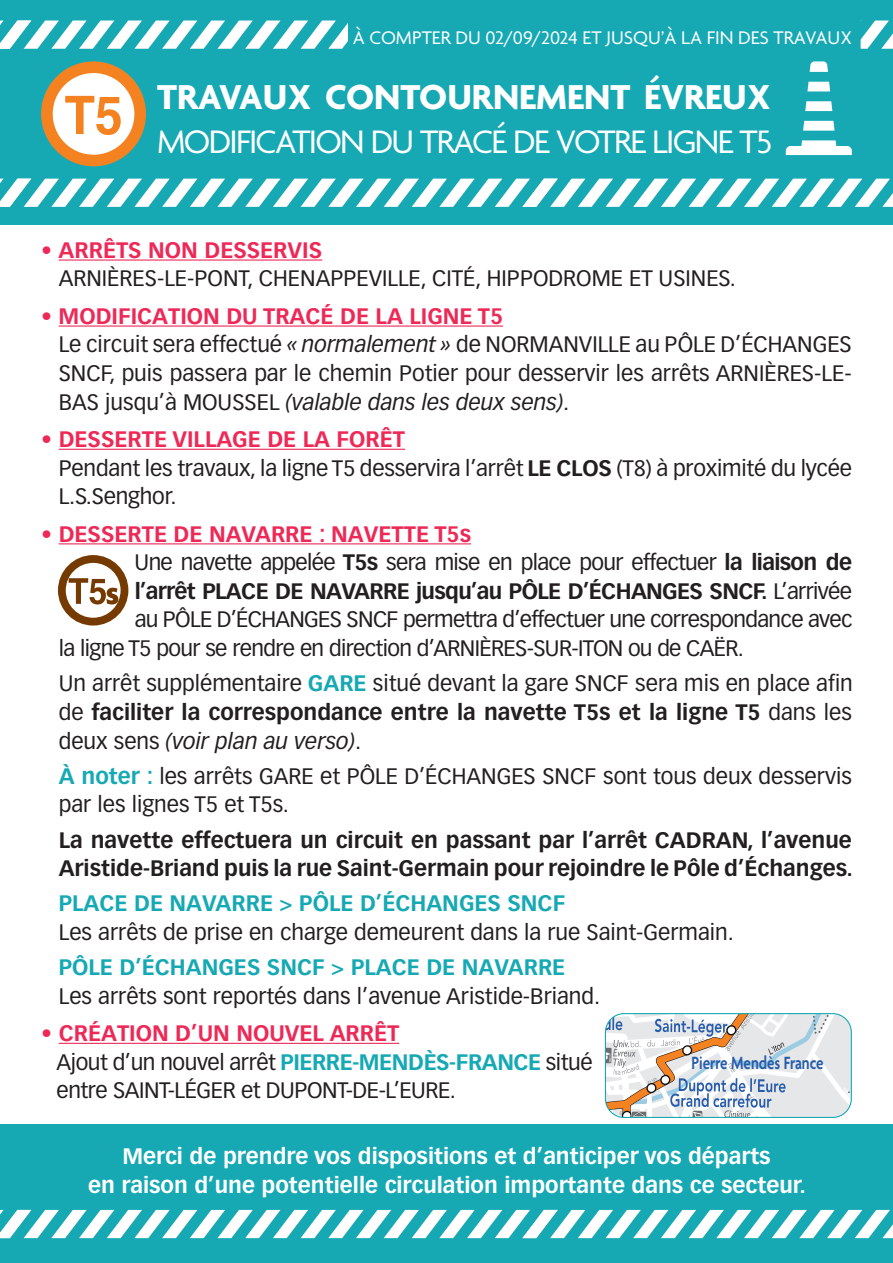
<style>
.page{position:relative;width:893px;height:1263px;background:#fff}
.page>*{position:absolute;margin:0;border:0;box-sizing:border-box;transform-origin:0 0}
.t1{font:700 37.35px "Agenda";color:#fff}
.t2{font:35.25px "Agenda";letter-spacing:-.05em;color:#fff}
.t3{font:22.05px/28.7px "Vectora LT Pro";color:#231f20}
.t4{font:22.05px "Vectora LT Pro";letter-spacing:-.03em;color:#231f20}
.t5{font:700 22.05px/28.7px "Vectora LT Pro";color:#231f20}
.t6{font:700 22.05px/28.7px "Vectora LT Pro";color:#fff;text-align:center}
.t7{font:22.05px/28.7px "Vectora LT Pro";letter-spacing:-.02em;color:#231f20}
.t8{font:700 22.05px "Vectora LT Pro";letter-spacing:-.03em;color:#231f20}
.t9{font:700 22.05px "Vectora LT Pro";color:#ed2957}
.t10{font:19.8px "Agenda";color:#fff}
.t11{font:600 19.2px "Agenda";color:#275caa;scale:.79 1}
.s1{font-weight:700;color:#ed2957}
.s2{font-style:italic}
.s3{font-weight:700}
.s4{font-weight:400}
.s5{font-weight:700;color:#16a9b4}
</style>
<div class="page">
<div style="left:0;top:0;width:893px;height:225px;background:#16a9b4"></div>
<div style="left:0;top:1124px;width:893px;height:139px;background:#16a9b4"></div>
<hr style="left:59px;top:259px;width:263px;height:2px;background:#ed2957">
<hr style="left:59px;top:325px;width:444px;height:2px;background:#ed2957">
<hr style="left:59px;top:449px;width:346px;height:1px;background:#ed2957">
<hr style="left:59px;top:543px;width:412px;height:1px;background:#ed2957">
<hr style="left:59px;top:1043px;width:340px;height:1px;background:#ed2957">
<svg style="left:47px;top:67px;width:93px;height:94px;background:#fde6d3"></svg>
<div style="left:41px;top:61px;width:105px;height:105px;border:12px solid #f58220;border-radius:50%"></div>
<svg style="left:65px;top:96px;width:56px;height:39px;background:#fac89d"></svg>
<svg style="left:58px;top:555px;width:70px;height:70px"></svg>
<svg style="left:805px;top:101px;width:27px;height:10px"></svg>
<svg style="left:810px;top:61px;width:18px;height:11px"></svg>
<svg style="left:803px;top:121px;width:31px;height:10px"></svg>
<svg style="left:807px;top:82px;width:23px;height:9px"></svg>
<svg style="left:786px;top:140px;width:66px;height:15px"></svg>
<svg style="left:0;top:179px;width:893px;height:28px"></svg>
<svg style="left:0;top:1210px;width:893px;height:28px"></svg>
<svg style="left:0;top:21px;width:348px;height:28px"></svg>
<svg style="left:861px;top:21px;width:32px;height:28px"></svg>
<svg style="left:605px;top:1013px;width:245px;height:105px"></svg>
<div style="left:605px;top:1013px;width:247px;height:105px;border:1px solid #16a9b4;border-radius:19px"></div>
<p class="t10" style="left:353px;top:27px;width:501px">À COMPTER DU 02/09/2024 ET JUSQU’À LA FIN DES TRAVAUX</p>
<p class="t1" style="left:157px;top:77px;width:615px">TRAVAUX CONTOURNEMENT ÉVREUX</p>
<p class="t2" style="left:157px;top:123px;width:616px">MODIFICATION DU TRACÉ DE VOTRE LIGNE T5</p>
<p class="t3" style="left:59px;top:236px;width:679px;text-indent:-18px"><span class="s1">• ARRÊTS NON DESSERVIS<br></span>ARNIÈRES-LE-PONT, CHENAPPEVILLE, CITÉ, HIPPODROME ET USINES.</p>
<p class="t3" style="left:59px;top:302px;width:795px;text-indent:-18px"><span class="s1">• MODIFICATION DU TRACÉ DE LA LIGNE T5<br></span>Le circuit sera effectué <span class="s2">« normalement »</span> de NORMANVILLE au PÔLE D’ÉCHANGES SNCF, puis passera par le chemin Potier pour desservir les arrêts ARNIÈRES-LE-BAS jusqu’à MOUSSEL <span class="s2">(valable dans les deux sens)</span>.</p>
<p class="t3" style="left:59px;top:425px;width:795px;text-indent:-18px"><span class="s1">• DESSERTE VILLAGE DE LA FORÊT<br></span>Pendant les travaux, la ligne T5 desservira l’arrêt <span class="s3">LE CLOS</span> (T8) à proximité du lycée<br>L.S.Senghor.</p>
<p class="t9" style="left:41px;top:520px;width:431px">• DESSERTE DE NAVARRE : NAVETTE T5s</p>
<p class="t4" style="left:135px;top:549px;width:719px">Une navette appelée <span class="s3">T5s</span> sera mise en place pour effectuer <span class="s3">la liaison de</span></p>
<p class="t8" style="left:135px;top:577px;width:719px">l’arrêt PLACE DE NAVARRE jusqu’au PÔLE D’ÉCHANGES SNCF. <span class="s4">L’arrivée</span></p>
<p class="t4" style="left:135px;top:606px;width:719px">au PÔLE D’ÉCHANGES SNCF permettra d’effectuer une correspondance avec</p>
<p class="t4" style="left:59px;top:635px;width:687px">la ligne T5 pour se rendre en direction d’ARNIÈRES-SUR-ITON ou de CAËR.</p>
<p class="t3" style="left:59px;top:669px;width:796px;text-align:justify">Un arrêt supplémentaire <span class="s5">GARE</span> situé devant la gare SNCF sera mis en place afin de <span class="s3">faciliter la correspondance entre la navette T5s et la ligne T5</span> dans les deux sens <span class="s2">(voir plan au verso)</span>.</p>
<p class="t3" style="left:59px;top:762px;width:795px"><span class="s5">À noter :</span> les arrêts GARE et PÔLE D’ÉCHANGES SNCF sont tous deux desservis par les lignes T5 et T5s.</p>
<p class="t5" style="left:59px;top:825px;width:796px">La navette effectuera un circuit en passant par l’arrêt CADRAN, l’avenue<br>Aristide-Briand puis la rue Saint-Germain pour rejoindre le Pôle d’Échanges.</p>
<p class="t3" style="left:59px;top:889px;width:677px"><span class="s5">PLACE DE NAVARRE &gt; PÔLE D’ÉCHANGES SNCF<br></span>Les arrêts de prise en charge demeurent dans la rue Saint-Germain.</p>
<p class="t3" style="left:59px;top:953px;width:543px"><span class="s5">PÔLE D’ÉCHANGES SNCF &gt; PLACE DE NAVARRE<br></span>Les arrêts sont reportés dans l’avenue Aristide-Briand.</p>
<p class="t7" style="left:57px;top:1019px;width:537px;text-indent:-15px"><span class="s1">• CRÉATION D’UN NOUVEL ARRÊT<br></span>Ajout d’un nouvel arrêt <span class="s5">PIERRE-MENDÈS-FRANCE</span> situé entre SAINT-LÉGER et DUPONT-DE-L’EURE.</p>
<p class="t11" style="left:691px;top:1052px;width:169px">Pierre Mendès France</p>
<p class="t6" style="left:88px;top:1142px;width:719px">Merci de prendre vos dispositions et d’anticiper vos départs<br>en raison d’une potentielle circulation importante dans ce secteur.</p>
</div>
